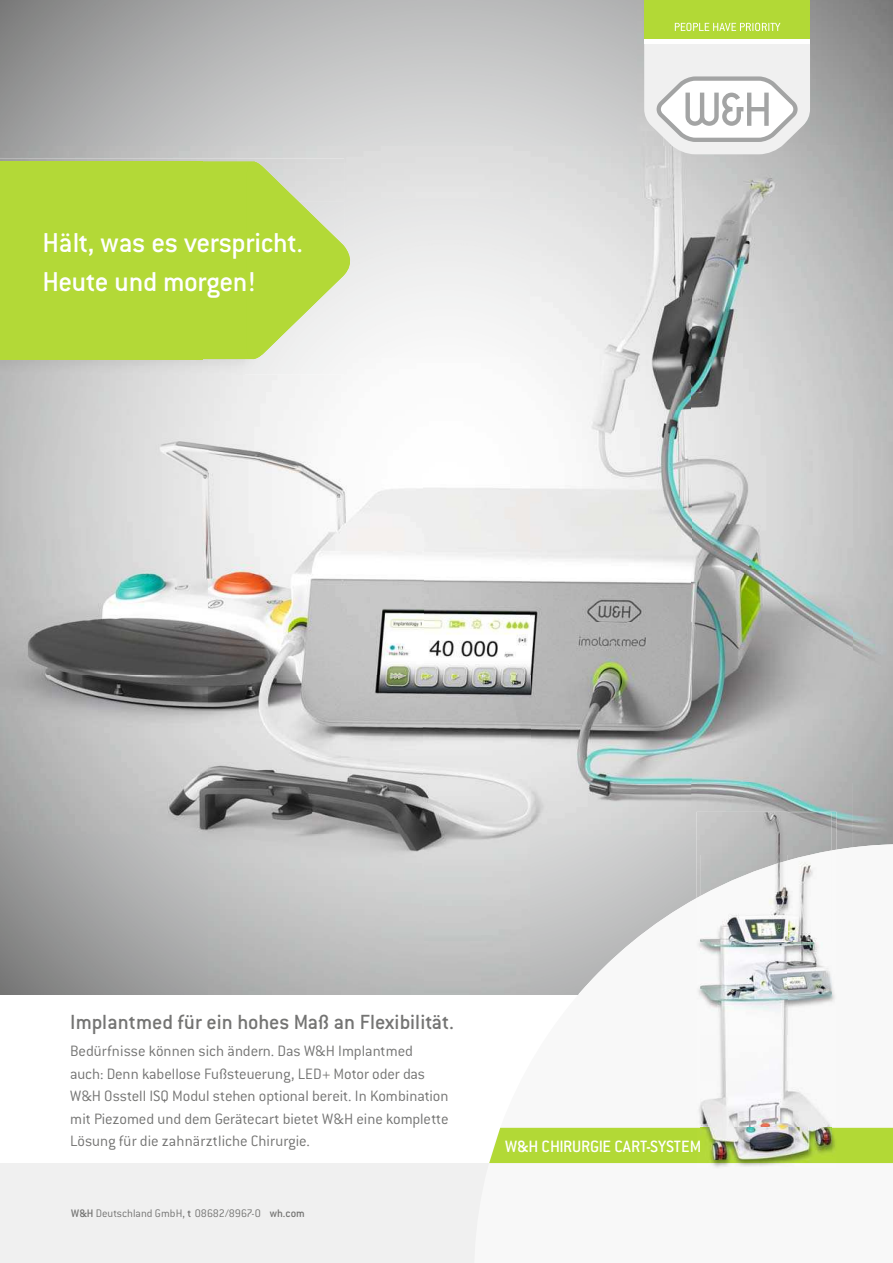
<style>
.page{position:relative;width:893px;height:1263px;background:#fff}
.page>*{position:absolute;margin:0;border:0;box-sizing:border-box;transform-origin:0 0}
.t1{font:500 30px/39px "ITC Conduit LTCE";letter-spacing:-.015em;color:#fff}
.t2{font:500 22.5px "ITC Conduit LTCE";letter-spacing:-.005em;color:#747473}
.t3{font:500 18px "ITC Conduit LTCE";letter-spacing:-.005em;color:#fff}
.t4{font:300 16.5px/22.5px "ITC Conduit LTCE";letter-spacing:-.005em;color:#747473}
.t5{font:300 12px "ITC Conduit LTCE";letter-spacing:-.005em;color:#747473}
.s1{font-weight:500}
</style>
<div class="page">
<div style="left:0;top:1163px;width:893px;height:100px;background:#f0f0f0"></div>
<img style="left:0;top:146px;width:691px;height:53px">
<img style="left:691px;top:146px;width:161px;height:689px">
<img style="left:530px;top:199px;width:162px;height:636px">
<img style="left:0;top:375px;width:209px;height:619px">
<img style="left:209px;top:358px;width:322px;height:636px">
<img style="left:0;top:158px;width:344px;height:4px">
<img style="left:294px;top:359px;width:50px;height:15px">
<img style="left:244px;top:359px;width:50px;height:15px">
<img style="left:0;top:359px;width:244px;height:16px">
<div style="left:0;top:162px;width:247px;height:197px;background:#b3d937"></div>
<img style="left:247px;top:162px;width:109px;height:197px">
<svg style="left:644px;top:44px;width:166px;height:110px"></svg>
<div style="left:644px;top:0;width:166px;height:39px;background:#b2d936"></div>
<svg style="left:675px;top:23px;width:105px;height:8px"></svg>
<svg style="left:474px;top:844px;width:419px;height:284px"></svg>
<div style="left:489px;top:1128px;width:404px;height:35px;background:#b2d936"></div>
<img style="left:696px;top:812px;width:141px;height:38px">
<img style="left:696px;top:850px;width:141px;height:316px">
<img style="left:696px;top:1128px;width:141px;height:35px">
<img style="left:700px;top:812px;width:88px;height:48px">
<img style="left:788px;top:812px;width:43px;height:38px">
<img style="left:700px;top:860px;width:88px;height:268px">
<img style="left:788px;top:850px;width:43px;height:278px">
<img style="left:700px;top:1128px;width:131px;height:32px">
<h1 class="t1" style="left:43px;top:227px;width:262px">Hält, was es verspricht.<br>Heute und morgen!</h1>
<h2 class="t2" style="left:70px;top:1015px;width:385px">Implantmed für ein hohes Maß an Flexibilität.</h2>
<p class="t4" style="left:70px;top:1041px;width:380px">Bedürfnisse können sich ändern. Das W&amp;H Implantmed auch: Denn kabellose Fußsteuerung, LED+ Motor oder das W&amp;H Osstell ISQ Modul stehen optional bereit. In Kombination mit Piezomed und dem Gerätecart bietet W&amp;H eine komplette Lösung für die zahnärztliche Chirurgie.</p>
<p class="t5" style="left:71px;top:1209px;width:235px"><span class="s1">W&amp;H</span> Deutschland GmbH, <span class="s1">t</span> 08682/8967-0 <span class="s1">wh.com</span></p>
<p class="t3" style="left:505px;top:1141px;width:198px">W&amp;H CHIRURGIE CART-SYSTEM</p>
</div>
